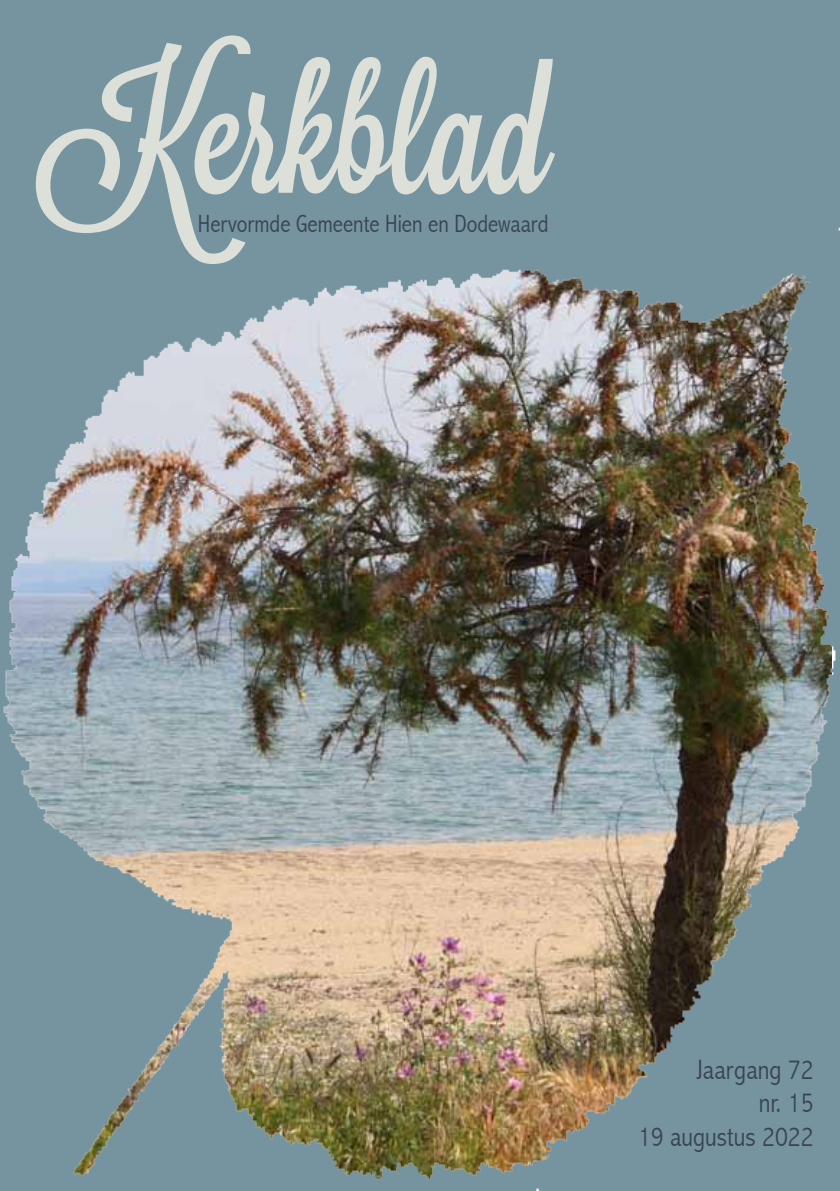
<style>
.page{position:relative;width:840px;height:1191px;background:#fff}
.page>*{position:absolute;margin:0;border:0;box-sizing:border-box;transform-origin:0 0}
.t1{font:170px "Lavanderia Sturdy";color:#dce0d9}
.t2{font:300 condensed 28px/33.6px "Abadi";color:#384551;text-align:right}
.t3{font:300 condensed 25px "Abadi";color:#384551}
</style>
<div class="page">
<img style="left:0;top:0;width:839px;height:1190px">
<h1 class="t1" style="left:40px;top:35px;width:511px">Kerkblad</h1>
<p class="t3" style="left:198px;top:209px;width:352px">Hervormde Gemeente Hien en Dodewaard</p>
<p class="t2" style="left:637px;top:1052px;width:177px">Jaargang 72<br>nr. 15<br>19 augustus 2022</p>
</div>
